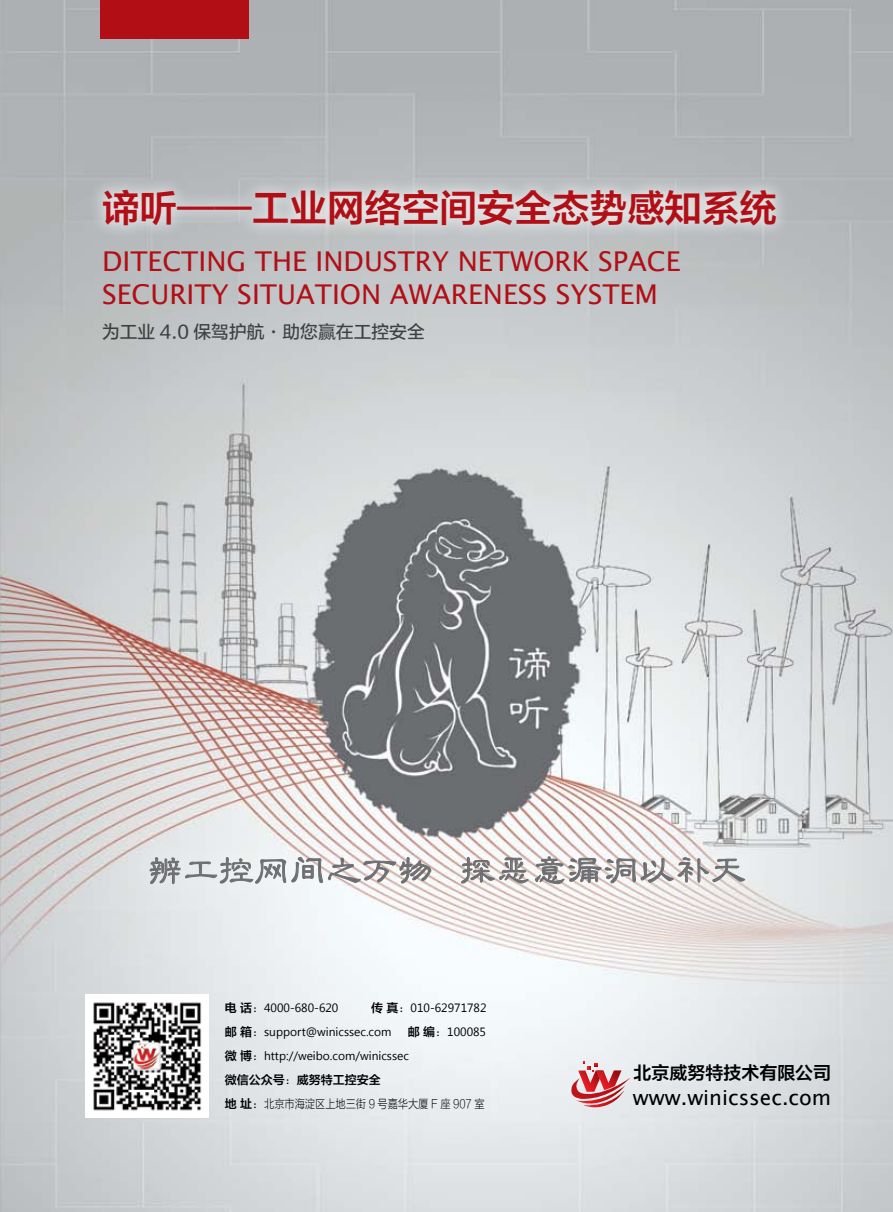
<style>
.page{position:relative;width:893px;height:1212px;background:#fff}
.page>*{position:absolute;margin:0;border:0;box-sizing:border-box;transform-origin:0 0}
.大标题{font:37.5px "FZLTZCHK GBK1 0";color:#b10f15}
.t1{font:35.7px "FZLBK GBK1 0";color:#6d6e71}
.大标题英文{font:27.3px/32.7px "Lucida Sans";color:#b10f15}
.t2{font:20.7px "Lucida Sans Unicode";color:#000}
.t3{font:18px "FZLTZCHK GBK1 0";color:#000}
.t4{font:17.85px "FZLTZHUNHK GBK1 0";color:#404042}
.t5{font:12px "Khmer UI";color:#000}
.t6{font:12px "FZLTKHK GBK1 0";color:#000;scale:.85 1}
.t7{font:12px "FZLTZCHK GBK1 0";color:#000}
.s1{font-family:"FZSSK GBK1 0"}
.s2{font-family:"FZLTZCHK GBK1 0"}
.s3{font-family:"FZBYSK GBK1 0"}
</style>
<div class="page">
<img style="left:0;top:0;width:893px;height:1212px">
<div style="left:88px;top:175px;width:703px;height:66px;background:#fff;opacity:.6"></div>
<div style="left:100px;top:0;width:149px;height:39px;background:#b10f15"></div>
<svg style="left:571px;top:1062px;width:59px;height:48px;background:#db9ea2"></svg>
<img style="left:85px;top:994px;width:124px;height:124px">
<div style="left:124px;top:830px;width:644px;height:80px;background:#fff;opacity:.84"></div>
<svg style="left:150px;top:857px;width:281px;height:27px"></svg>
<svg style="left:461px;top:857px;width:67px;height:27px"></svg>
<svg style="left:535px;top:856px;width:210px;height:28px"></svg>
<p class="大标题" style="left:102px;top:188px;width:676px">谛听——工业网络空间安全态势感知系统</p>
<p class="大标题英文" style="left:102px;top:245px;width:580px">DITECTING THE INDUSTRY NETWORK SPACE<br>SECURITY SITUATION AWARENESS SYSTEM</p>
<p class="t4" style="left:102px;top:322px;width:324px">为工业 4.0 保驾护航<span class="s1">·</span>助您赢在工控安全</p>
<p class="t1" style="left:147px;top:852px;width:600px">辨工控网间之万物 探恶意漏洞以补天</p>
<p class="t5" style="left:225px;top:1001px;width:115px"><span class="s2">电 话</span><span class="s3">：</span>4000-680-620</p>
<p class="t5" style="left:371px;top:1001px;width:117px"><span class="s2">传 真</span><span class="s3">：</span>010-62971782</p>
<p class="t5" style="left:225px;top:1025px;width:168px"><span class="s2">邮 箱</span><span class="s3">：</span>support@winicssec.com</p>
<p class="t5" style="left:408px;top:1025px;width:80px"><span class="s2">邮 编</span><span class="s3">：</span>100085</p>
<p class="t5" style="left:225px;top:1049px;width:186px"><span class="s2">微 博</span><span class="s3">：</span>http://weibo.com/winicssec</p>
<p class="t7" style="left:225px;top:1074px;width:157px">微信公众号<span class="s3">：</span>威努特工控安全</p>
<p class="t6" style="left:225px;top:1098px;width:307px"><span class="s2">地 址</span><span class="s3">：</span>北京市海淀区上地三街 9 号嘉华大厦 F 座 907 室</p>
<p class="t3" style="left:634px;top:1063px;width:199px">北京威努特技术有限公司</p>
<p class="t2" style="left:633px;top:1081px;width:200px">www.winicssec.com</p>
</div>
